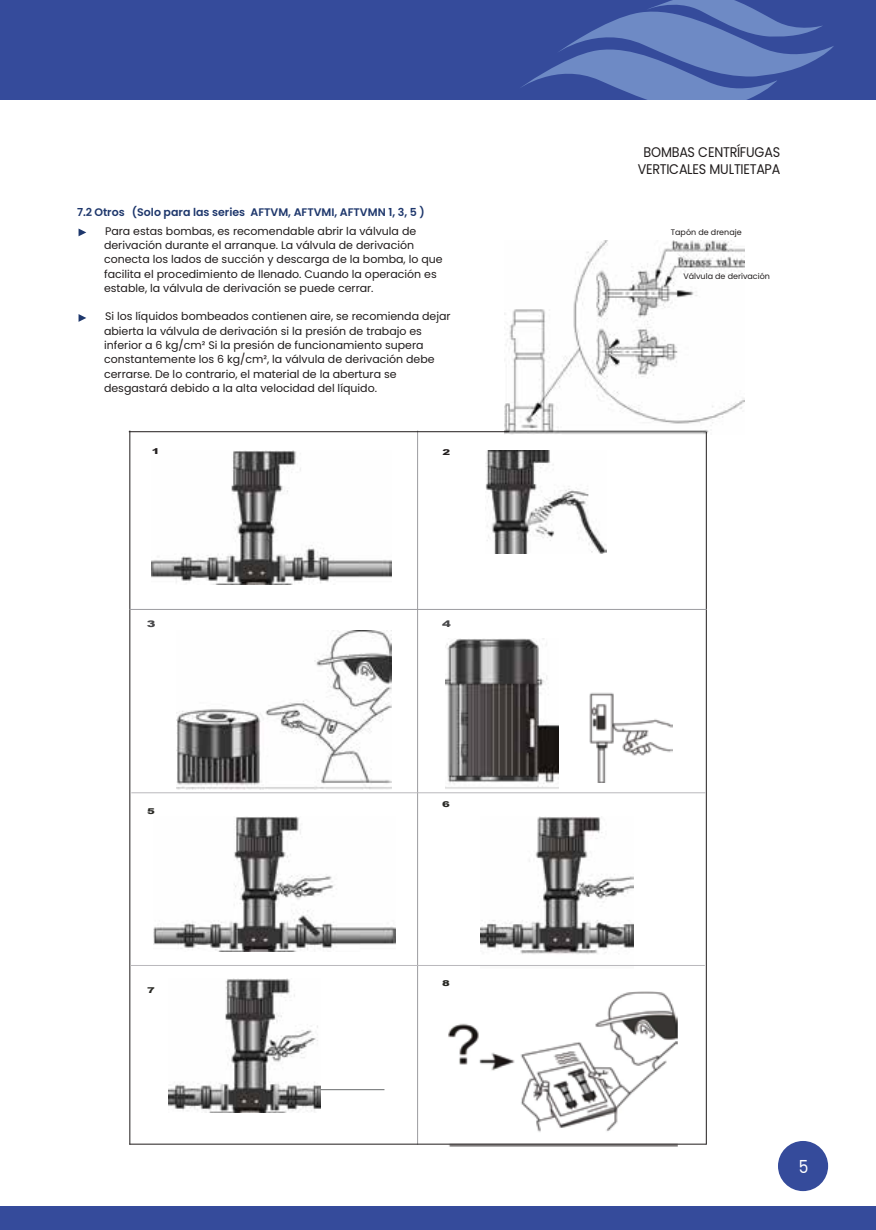
<style>
.page{position:relative;width:876px;height:1230px;background:#fff}
.page>*{position:absolute;margin:0;border:0;box-sizing:border-box;transform-origin:0 0}
.t1{font:18px "Poppins";color:#fff;scale:.85 1}
.t2{font:14px/16.8px "Poppins";letter-spacing:-.02em;color:#201c1c;text-align:center;scale:.91 1}
.t3{font:11px/14.4px "Poppins";color:#201c1c}
.t4{font:600 11px "Poppins";color:#1e376c}
.t5{font:900 9px "Arial";color:#474749;scale:1.46 1}
.t6{font:8px "Poppins";color:#201c1c}
.t7{font:900 8px "Arial";color:#292925;scale:1.45 1}
.t8{font:900 8px "Arial";color:#242020;scale:1.45 1}
</style>
<div class="page">
<img style="left:152px;top:450px;width:240px;height:134px">
<img style="left:505px;top:241px;width:240px;height:194px">
<img style="left:486px;top:450px;width:121px;height:104px">
<img style="left:177px;top:631px;width:215px;height:159px">
<img style="left:154px;top:817px;width:242px;height:134px">
<img style="left:169px;top:978px;width:152px;height:134px">
<img style="left:445px;top:638px;width:114px;height:151px">
<img style="left:589px;top:692px;width:83px;height:90px">
<img style="left:480px;top:817px;width:154px;height:137px">
<img style="left:442px;top:991px;width:236px;height:156px">
<hr style="left:129px;top:431px;width:1px;height:714px;background:#201c1c">
<hr style="left:417px;top:431px;width:1px;height:714px;background:#9c9ca0">
<hr style="left:706px;top:432px;width:1px;height:713px;background:#201c1c">
<hr style="left:129px;top:609px;width:578px;height:1px;background:#9c9ca0">
<hr style="left:131px;top:965px;width:574px;height:1px;background:#b9b8bc">
<hr style="left:131px;top:792px;width:575px;height:1px;background:#b9b8bc">
<hr style="left:320px;top:1089px;width:64px;height:1px;background:#696b6d">
<hr style="left:129px;top:1144px;width:577px;height:1px;background:#201c1c">
<hr style="left:129px;top:431px;width:380px;height:1px;background:#201c1c">
<div style="left:436px;top:983px;width:22px;height:19px;background:#fff"></div>
<div style="left:0;top:0;width:876px;height:100px;background:#354b9b"></div>
<svg style="left:522px;top:0;width:312px;height:100px"></svg>
<div style="left:778px;top:1141px;width:50px;height:50px;background:#354b9b;border-radius:50%"></div>
<div style="left:0;top:1207px;width:876px;height:23px;background:#354b9b"></div>
<svg style="left:79px;top:229px;width:7px;height:7px"></svg>
<svg style="left:79px;top:314px;width:7px;height:8px"></svg>
<p class="t4" style="left:77px;top:206px;width:349px">7.2 Otros (Solo para las series AFTVM, AFTVMI, AFTVMN 1, 3, 5 )</p>
<p class="t3" style="left:104px;top:224px;width:340px">Para estas bombas, es recomendable abrir la válvula de derivación durante el arranque. La válvula de derivación conecta los lados de succión y descarga de la bomba, lo que facilita el procedimiento de llenado. Cuando la operación es estable, la válvula de derivación se puede cerrar.</p>
<p class="t3" style="left:104px;top:309px;width:348px">Si los líquidos bombeados contienen aire, se recomienda dejar abierta la válvula de derivación si la presión de trabajo es inferior a 6 kg/cm² Si la presión de funcionamiento supera constantemente los 6 kg/cm², la válvula de derivación debe cerrarse. De lo contrario, el material de la abertura se desgastará debido a la alta velocidad del líquido.</p>
<p class="t8" style="left:152px;top:445px;width:7px">1</p>
<p class="t8" style="left:443px;top:447px;width:7px">2</p>
<p class="t5" style="left:147px;top:617px;width:8px">3</p>
<p class="t5" style="left:442px;top:617px;width:8px">4</p>
<p class="t7" style="left:147px;top:805px;width:7px">5</p>
<p class="t7" style="left:147px;top:985px;width:7px">7</p>
<p class="t7" style="left:442px;top:798px;width:7px">6</p>
<p class="t7" style="left:442px;top:977px;width:7px">8</p>
<p class="t2" style="left:638px;top:144px;width:158px">BOMBAS CENTRÍFUGAS<br>VERTICALES MULTIETAPA</p>
<p class="t6" style="left:671px;top:228px;width:72px">Tapón de drenaje</p>
<p class="t6" style="left:683px;top:272px;width:88px">Válvula de derivación</p>
<h1 class="t1" style="left:799px;top:1156px;width:13px">5</h1>
</div>
